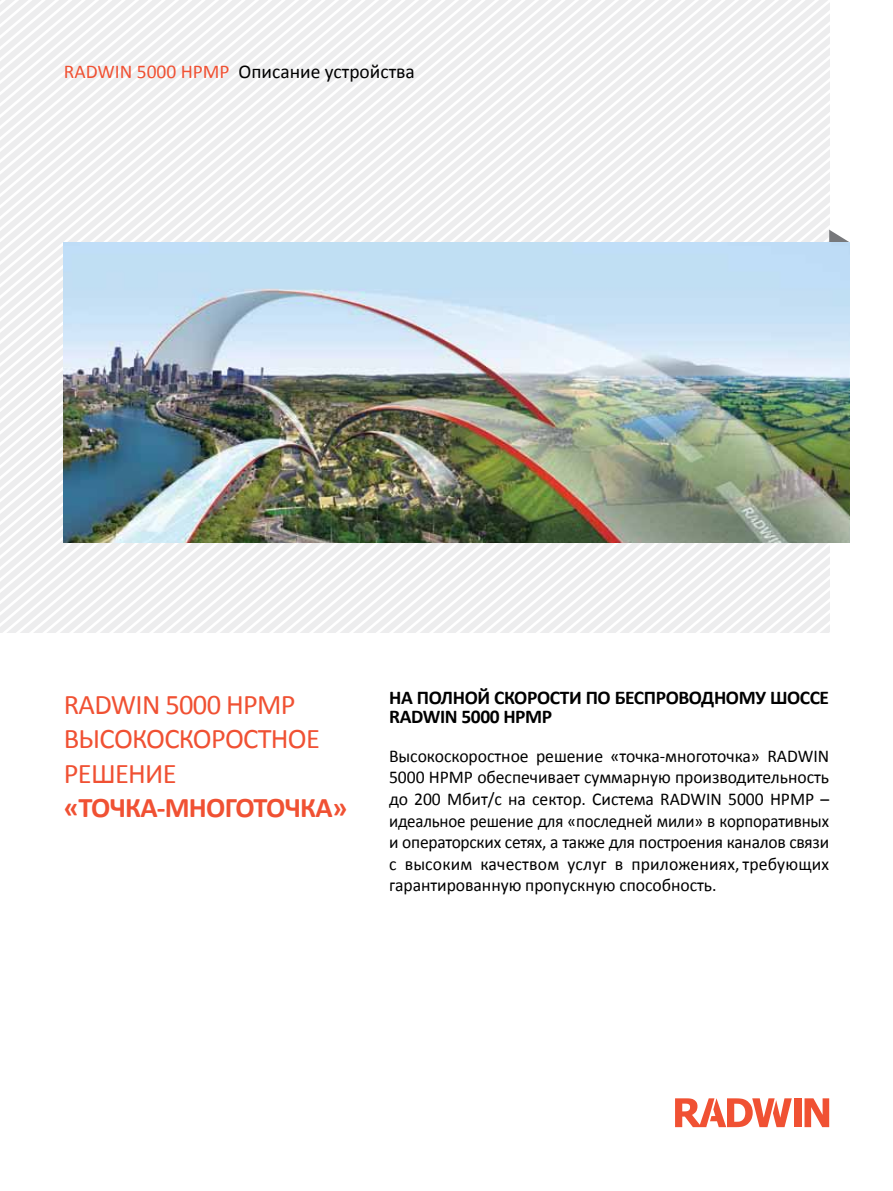
<style>
.page{position:relative;width:893px;height:1191px;background:#fff}
.page>*{position:absolute;margin:0;border:0;box-sizing:border-box;transform-origin:0 0}
.t1{font:28.5px/34.5px "Calibri";letter-spacing:-.025em;color:#f05133}
.t2{font:700 28.5px "Calibri";letter-spacing:-.025em;color:#f05133}
.t3{font:700 19.5px/19.5px "Calibri";letter-spacing:-.02em;color:#000}
.t4{font:19.5px "Calibri";color:#000}
.t5{font:18px/21.6px "Calibri";letter-spacing:-.005em;color:#000;text-align:justify}
.s1{color:#f05133}
</style>
<div class="page">
<svg style="left:0;top:0;width:829px;height:632px"></svg>
<div style="left:794px;top:1098px;width:7px;height:29px;background:#f05133"></div>
<svg style="left:804px;top:1098px;width:25px;height:29px"></svg>
<svg style="left:675px;top:1098px;width:117px;height:29px"></svg>
<svg style="left:829px;top:230px;width:20px;height:12px"></svg>
<img style="left:64px;top:242px;width:785px;height:301px">
<p class="t4" style="left:64px;top:60px;width:353px"><span class="s1">RADWIN 5000 HPMP</span> Описание устройства</p>
<h1 class="t1" style="left:64px;top:685px;width:258px">RADWIN 5000 HPMP<br>ВЫСОКОСКОРОСТНОЕ<br>РЕШЕНИЕ</h1>
<h1 class="t2" style="left:64px;top:790px;width:285px">«ТОЧКА-МНОГОТОЧКА»</h1>
<p class="t3" style="left:389px;top:686px;width:441px">НА ПОЛНОЙ СКОРОСТИ ПО БЕСПРОВОДНОМУ ШОССЕ<br>RADWIN 5000 HPMP</p>
<p class="t5" style="left:389px;top:744px;width:442px">Высокоскоростное решение «точка-многоточка» RADWIN 5000 HPMP обеспечивает суммарную производительность до 200 Мбит/с на сектор. Система RADWIN 5000 HPMP – идеальное решение для «последней мили» в корпоративных и операторских сетях, а также для построения каналов связи с высоким качеством услуг в приложениях, требующих гарантированную пропускную способность.</p>
</div>
